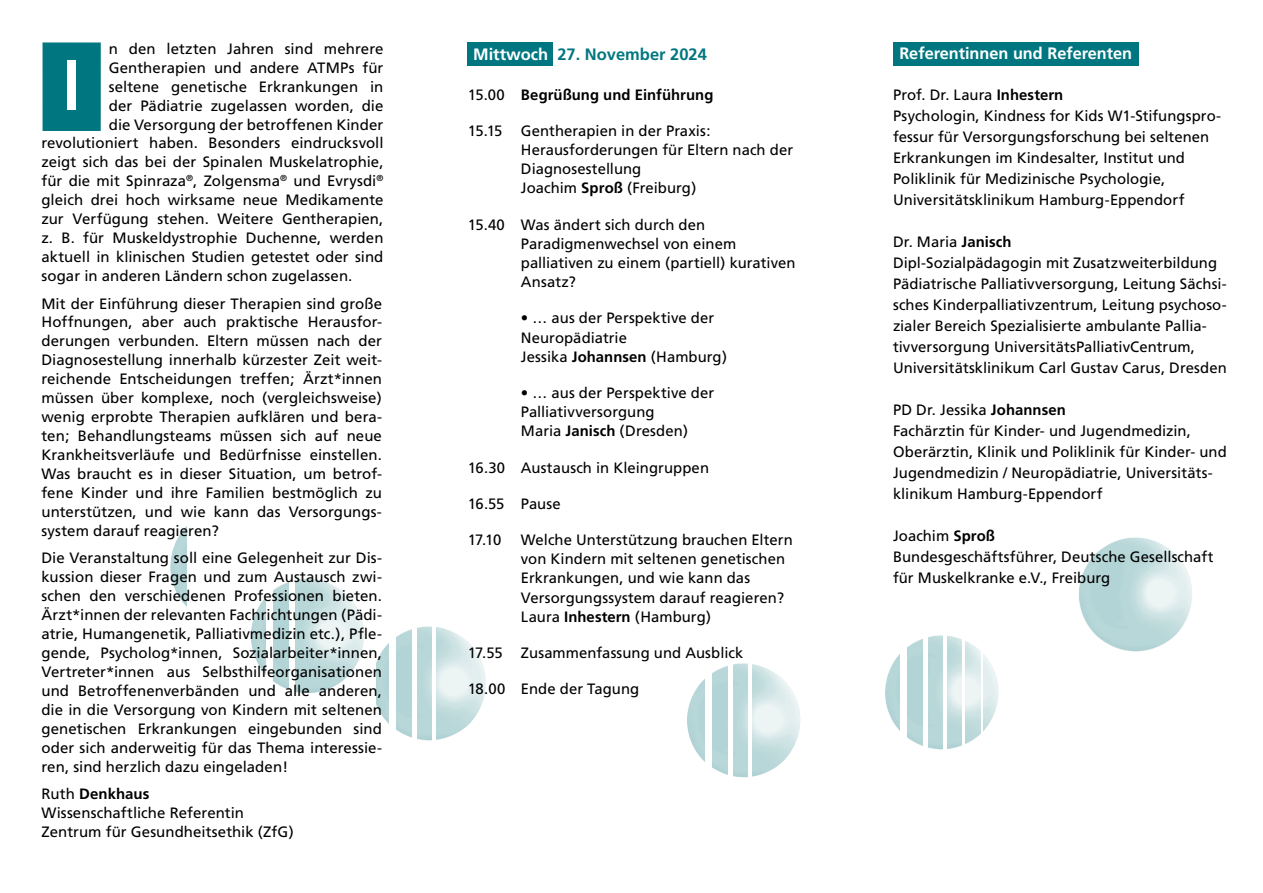
<style>
.page{position:relative;width:1263px;height:893px;background:#fff}
.page>*{position:absolute;margin:0;border:0;box-sizing:border-box;transform-origin:0 0}
.t1{font:700 70.95px "Frutiger";color:#fff;scale:.87 1}
.t2{font:700 16.5px "Frutiger";color:#fff}
.t3{font:700 16.5px "Frutiger";color:#007780}
.Fließtext{font:15px/18.9px "Frutiger";letter-spacing:.005em;color:#000}
.Programm{font:15px/19.2px "Frutiger";letter-spacing:.005em;color:#000}
.Programm-2{font:700 15px "Frutiger";letter-spacing:.005em;color:#000}
.Fließtext-2{font:700 15px "Frutiger";letter-spacing:.005em;color:#000}
.s1{font-weight:400}
.s2{color:#fff}
.s3{font-weight:700}
</style>
<div class="page">
<img style="left:1079px;top:537px;width:113px;height:115px">
<img style="left:885px;top:635px;width:114px;height:115px">
<img style="left:687px;top:663px;width:114px;height:115px">
<img style="left:376px;top:626px;width:110px;height:115px">
<img style="left:170px;top:526px;width:17px;height:81px">
<hr style="left:748px;top:647px;width:3px;height:153px;background:#fff">
<div style="left:728px;top:650px;width:5px;height:153px;background:#fff"></div>
<div style="left:705px;top:641px;width:7px;height:153px;background:#fff"></div>
<hr style="left:432px;top:610px;width:4px;height:153px;background:#fff">
<div style="left:412px;top:613px;width:5px;height:153px;background:#fff"></div>
<div style="left:389px;top:604px;width:7px;height:152px;background:#fff"></div>
<img style="left:251px;top:578px;width:113px;height:115px">
<div style="left:290px;top:575px;width:5px;height:124px;background:#fff"></div>
<div style="left:266px;top:554px;width:7px;height:153px;background:#fff"></div>
<hr style="left:943px;top:619px;width:4px;height:153px;background:#fff">
<hr style="left:962px;top:613px;width:2px;height:153px;background:#fff">
<hr style="left:981px;top:625px;width:2px;height:152px;background:#fff">
<div style="left:923px;top:622px;width:5px;height:153px;background:#fff"></div>
<div style="left:900px;top:613px;width:7px;height:152px;background:#fff"></div>
<div style="left:468px;top:43px;width:85px;height:23px;background:#007780"></div>
<div style="left:893px;top:43px;width:245px;height:23px;background:#007780"></div>
<div style="left:43px;top:42px;width:58px;height:89px;background:#007780"></div>
<p class="Fließtext" style="left:109px;top:39px;width:276px">n den letzten Jahren sind mehrere</p>
<p class="Fließtext" style="left:109px;top:58px;width:276px">Gentherapien und andere ATMPs für</p>
<p class="Fließtext" style="left:109px;top:77px;width:276px">seltene genetische Erkrankungen in</p>
<p class="Fließtext" style="left:109px;top:96px;width:276px">der Pädiatrie zugelassen worden, die</p>
<p class="Fließtext" style="left:109px;top:115px;width:276px">die Versorgung der betroffenen Kinder</p>
<p class="Fließtext" style="left:41px;top:134px;width:344px">revolutioniert haben. Besonders eindrucksvoll</p>
<p class="Fließtext" style="left:41px;top:153px;width:344px">zeigt sich das bei der Spinalen Muskelatrophie,</p>
<p class="Fließtext" style="left:41px;top:172px;width:344px">für die mit Spinraza<sup>®</sup>, Zolgensma<sup>®</sup> und Evrysdi<sup>®</sup></p>
<p class="Fließtext" style="left:41px;top:191px;width:343px">gleich drei hoch wirksame neue Medikamente</p>
<p class="Fließtext" style="left:41px;top:210px;width:343px">zur Verfügung stehen. Weitere Gentherapien,</p>
<p class="Fließtext" style="left:41px;top:229px;width:344px">z. B. für Muskeldystrophie Duchenne, werden</p>
<p class="Fließtext" style="left:41px;top:248px;width:343px">aktuell in klinischen Studien getestet oder sind</p>
<p class="Fließtext" style="left:41px;top:266px;width:312px">sogar in anderen Ländern schon zugelassen.</p>
<p class="Fließtext" style="left:41px;top:294px;width:342px;text-align:justify">Mit der Einführung dieser Therapien sind große Hoffnungen, aber auch praktische Herausfor&shy;derungen verbunden. Eltern müssen nach der Diagnosestellung innerhalb kürzester Zeit weit&shy;reichende Entscheidungen treffen; Ärzt*innen müssen über komplexe, noch (vergleichsweise) wenig erprobte Therapien aufklären und bera&shy;ten; Behandlungsteams müssen sich auf neue Krankheitsverläufe und Bedürfnisse einstellen.<br>Was braucht es in dieser Situation, um betrof&shy;fene Kinder und ihre Familien bestmöglich zu unterstützen, und wie kann das Versorgungs&shy;system darauf reagieren?</p>
<p class="Fließtext" style="left:41px;top:549px;width:342px;text-align:justify">Die Veranstaltung soll eine Gelegenheit zur Dis&shy;kussion dieser Fragen und zum Austausch zwi&shy;schen den verschiedenen Professionen bieten.<br>Ärzt*innen der relevanten Fachrichtungen (Pädi&shy;atrie, Humangenetik, Palliativmedizin etc.), Pfle&shy;gende, Psycholog*innen, Sozialarbeiter*innen, Vertreter*innen aus Selbsthilfeorganisationen und Betroffenenverbänden und alle anderen, die in die Versorgung von Kindern mit seltenen genetischen Erkrankungen eingebunden sind oder sich anderweitig für das Thema interessie&shy;ren, sind herzlich dazu eingeladen!</p>
<p class="Fließtext-2" style="left:41px;top:785px;width:110px"><span class="s1">Ruth</span> Denkhaus</p>
<p class="Fließtext" style="left:41px;top:803px;width:204px">Wissenschaftliche Referentin</p>
<p class="Fließtext" style="left:41px;top:822px;width:254px">Zentrum für Gesundheitsethik (ZfG)</p>
<p class="t1" style="left:63px;top:44px;width:21px">I</p>
<p class="t3" style="left:473px;top:45px;width:235px"><span class="s2">Mittwoch</span> 27. November 2024</p>
<p class="Programm-2" style="left:468px;top:86px;width:247px"><span class="s1">15.00</span> Begrüßung und Einführung</p>
<p class="Programm" style="left:521px;top:121px;width:274px;text-indent:-53px">15.15 Gentherapien in der Praxis:<br>Herausforderungen für Eltern nach der<br>Diagnosestellung</p>
<p class="Programm" style="left:521px;top:179px;width:177px">Joachim <span class="s3">Sproß</span> (Freiburg)</p>
<p class="Programm" style="left:521px;top:215px;width:276px;text-indent:-53px">15.40 Was ändert sich durch den<br>Paradigmenwechsel von einem palliativen zu einem (partiell) kurativen<br>Ansatz?</p>
<p class="Programm" style="left:521px;top:309px;width:195px">• … aus der Perspektive der<br>Neuropädiatrie</p>
<p class="Programm" style="left:521px;top:347px;width:208px">Jessika <span class="s3">Johannsen</span> (Hamburg)</p>
<p class="Programm" style="left:521px;top:383px;width:195px">• … aus der Perspektive der<br>Palliativversorgung</p>
<p class="Programm" style="left:521px;top:422px;width:169px">Maria <span class="s3">Janisch</span> (Dresden)</p>
<p class="Programm" style="left:468px;top:458px;width:243px">16.30 Austausch in Kleingruppen</p>
<p class="Programm" style="left:468px;top:494px;width:95px">16.55 Pause</p>
<p class="Programm" style="left:468px;top:530px;width:35px">17.10</p>
<p class="Programm" style="left:521px;top:530px;width:273px">Welche Unterstützung brauchen Eltern von Kindern mit seltenen genetischen Erkrankungen, und wie kann das Versorgungssystem darauf reagieren?</p>
<p class="Programm" style="left:521px;top:607px;width:192px">Laura <span class="s3">Inhestern</span> (Hamburg)</p>
<p class="Programm" style="left:468px;top:643px;width:277px">17.55 Zusammenfassung und Ausblick</p>
<p class="Programm" style="left:468px;top:679px;width:173px">18.00 Ende der Tagung</p>
<p class="t2" style="left:899px;top:44px;width:234px">Referentinnen und Referenten</p>
<p class="Fließtext" style="left:893px;top:85px;width:172px">Prof. Dr. Laura <span class="s3">Inhestern</span></p>
<p class="Fließtext" style="left:893px;top:105px;width:330px;line-height:21px">Psychologin, Kindness for Kids W1-Stifungspro&shy;fessur für Versorgungsforschung bei seltenen Erkrankungen im Kindesalter, Institut und Poliklinik für Medizinische Psychologie, Universitätsklinikum Hamburg-Eppendorf</p>
<p class="Fließtext" style="left:893px;top:232px;width:120px">Dr. Maria <span class="s3">Janisch</span></p>
<p class="Fließtext" style="left:893px;top:252px;width:335px;line-height:21px">Dipl-Sozialpädagogin mit Zusatzweiterbildung Pädiatrische Palliativversorgung, Leitung Sächsi&shy;sches Kinderpalliativzentrum, Leitung psychoso&shy;zialer Bereich Spezialisierte ambulante Pallia&shy;tivversorgung UniversitätsPalliativCentrum, Universitätsklinikum Carl Gustav Carus, Dresden</p>
<p class="Fließtext" style="left:893px;top:400px;width:174px">PD Dr. Jessika <span class="s3">Johannsen</span></p>
<p class="Fließtext" style="left:893px;top:420px;width:335px;line-height:21px">Fachärztin für Kinder- und Jugendmedizin, Oberärztin, Klinik und Poliklinik für Kinder- und Jugendmedizin / Neuropädiatrie, Universitäts&shy;klinikum Hamburg-Eppendorf</p>
<p class="Fließtext" style="left:893px;top:526px;width:103px">Joachim <span class="s3">Sproß</span></p>
<p class="Fließtext" style="left:893px;top:546px;width:322px;line-height:21px">Bundesgeschäftsführer, Deutsche Gesellschaft für Muskelkranke e.V., Freiburg</p>
</div>
